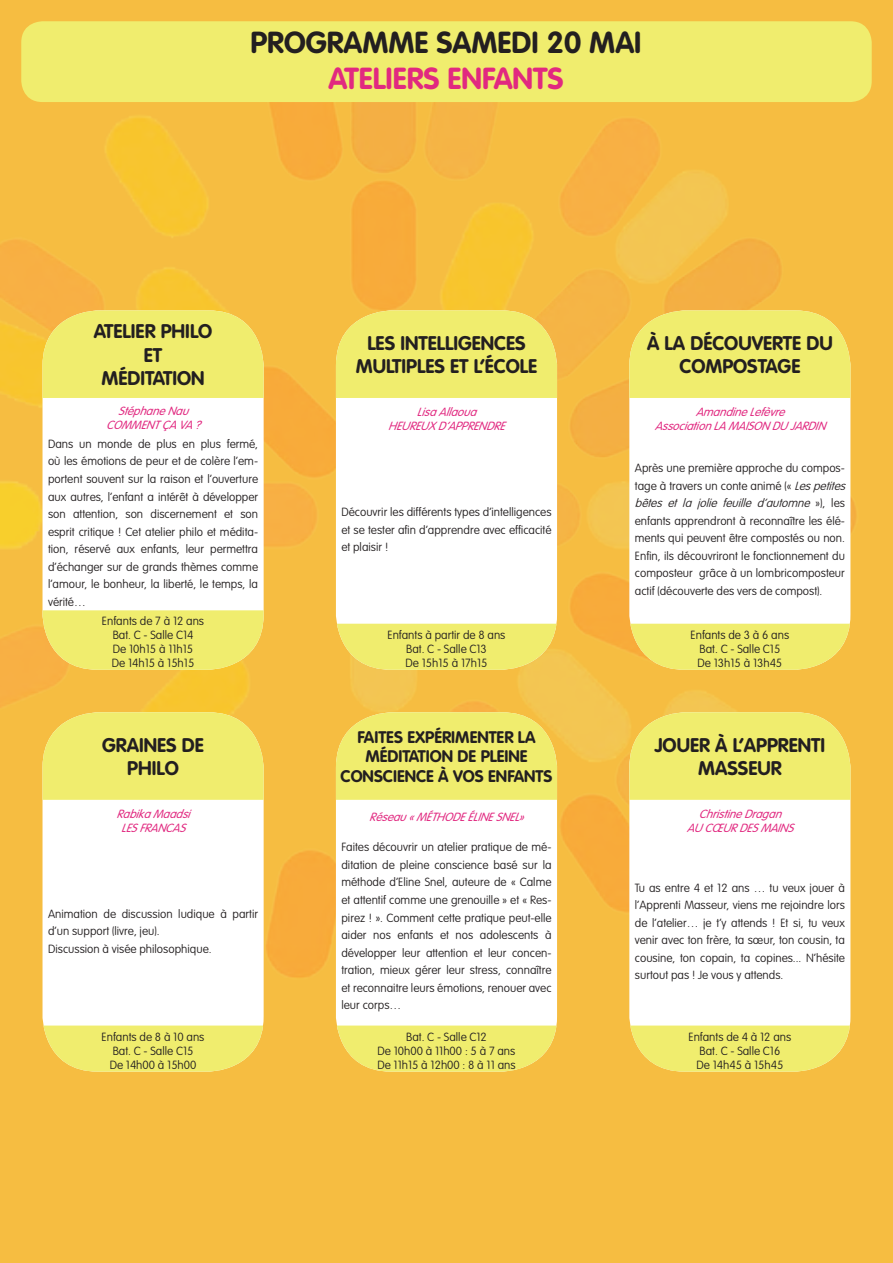
<style>
.page{position:relative;width:893px;height:1263px;background:#f6bd41}
.page>*{position:absolute;margin:0;border:0;box-sizing:border-box;transform-origin:0 0}
.t1{font:700 30px "VAG Rounded Std";color:#231f20}
.t2{font:700 30px "VAG Rounded Std";color:#e12980}
.TITRE_FICHE_-_noir{font:700 19.5px/23.4px "VAG Rounded Std";color:#231f20;text-align:center}
.TITRE_FICHE_-_noir-2{font:700 16.65px/20px "VAG Rounded Std";color:#231f20;text-align:center}
.texte_fiche{font:100 11.7px/17.5px "VAG Rounded Std";color:#231f20;text-align:justify}
.Lieu{font:100 11.7px "VAG Rounded Std";color:#231f20}
.Intervenant_-_Stuctu{font:italic 300 11.7px "VAG Rounded Std";color:#e12980}
.s1{font-style:italic}
</style>
<div class="page">
<img style="left:0;top:21px;width:872px;height:1003px">
<div style="left:21px;top:21px;width:851px;height:81px;background:#f0ed6e;border-radius:21px"></div>
<svg style="left:629px;top:712px;width:221px;height:359px;background:#f9f6c7"></svg>
<svg style="left:336px;top:712px;width:221px;height:359px;background:#f9f6c7"></svg>
<svg style="left:43px;top:712px;width:221px;height:359px;background:#f9f6c7"></svg>
<svg style="left:629px;top:310px;width:221px;height:360px;background:#f9f6c7"></svg>
<svg style="left:43px;top:310px;width:221px;height:360px;background:#f9f5c2"></svg>
<svg style="left:336px;top:310px;width:221px;height:360px;background:#f9f6c7"></svg>
<p class="t1" style="left:251px;top:25px;width:392px">PROGRAMME SAMEDI 20 MAI</p>
<p class="t2" style="left:328px;top:61px;width:237px">ATELIERS ENFANTS</p>
<p class="TITRE_FICHE_-_noir" style="left:94px;top:320px;width:120px">ATELIER PHILO</p>
<p class="TITRE_FICHE_-_noir" style="left:144px;top:344px;width:20px">ET</p>
<p class="TITRE_FICHE_-_noir" style="left:101px;top:367px;width:105px">MÉDITATION</p>
<p class="TITRE_FICHE_-_noir" style="left:367px;top:332px;width:160px">LES INTELLIGENCES</p>
<p class="TITRE_FICHE_-_noir" style="left:356px;top:356px;width:183px">MULTIPLES ET L’ÉCOLE</p>
<p class="TITRE_FICHE_-_noir" style="left:647px;top:332px;width:187px">À LA DÉCOUVERTE DU<br>COMPOSTAGE</p>
<p class="Intervenant_-_Stuctu" style="left:118px;top:404px;width:77px">StéphaneNau</p>
<p class="Intervenant_-_Stuctu" style="left:106px;top:418px;width:100px">COMMENTÇAVA?</p>
<p class="texte_fiche" style="left:48px;top:435px;width:212px">Dans un monde de plus en plus fermé, où les émotions de peur et de colère l’em&shy;portent souvent sur la raison et l’ouverture aux autres, l’enfant a intérêt à développer son attention, son discernement et son esprit critique ! Cet atelier philo et médita&shy;tion, réservé aux enfants, leur permettra d’échanger sur de grands thèmes comme l’amour, le bonheur, la liberté, le temps, la vérité…</p>
<p class="Lieu" style="left:102px;top:614px;width:104px">Enfants de 7 à 12 ans</p>
<p class="Lieu" style="left:113px;top:628px;width:82px">Bat. C - Salle C14</p>
<p class="Lieu" style="left:113px;top:642px;width:82px">De 10h15 à 11h15</p>
<p class="Lieu" style="left:112px;top:656px;width:84px">De 14h15 à 15h15</p>
<p class="TITRE_FICHE_-_noir" style="left:102px;top:734px;width:103px">GRAINES DE</p>
<p class="TITRE_FICHE_-_noir" style="left:127px;top:757px;width:53px">PHILO</p>
<p class="Intervenant_-_Stuctu" style="left:116px;top:807px;width:80px">RabikaMaadsi</p>
<p class="Intervenant_-_Stuctu" style="left:121px;top:821px;width:71px">LESFRANCAS</p>
<p class="texte_fiche" style="left:48px;top:905px;width:212px">Animation de discussion ludique à partir d’un support (livre, jeu).</p>
<p class="texte_fiche" style="left:48px;top:940px;width:165px">Discussion à visée philosophique.</p>
<p class="Lieu" style="left:102px;top:1030px;width:104px">Enfants de 8 à 10 ans</p>
<p class="Lieu" style="left:113px;top:1044px;width:82px">Bat. C - Salle C15</p>
<p class="Lieu" style="left:110px;top:1058px;width:88px">De 14h00 à 15h00</p>
<p class="Intervenant_-_Stuctu" style="left:417px;top:405px;width:66px">LisaAllaoua</p>
<p class="Intervenant_-_Stuctu" style="left:388px;top:419px;width:123px">HEUREUXD’APPRENDRE</p>
<p class="texte_fiche" style="left:341px;top:503px;width:212px">Découvrir les différents types d’intelligences et se tester afin d’apprendre avec efficacité et plaisir !</p>
<p class="Lieu" style="left:387px;top:628px;width:120px">Enfants à partir de 8 ans</p>
<p class="Lieu" style="left:406px;top:642px;width:82px">Bat. C - Salle C13</p>
<p class="Lieu" style="left:406px;top:656px;width:83px">De 15h15 à 17h15</p>
<p class="TITRE_FICHE_-_noir-2" style="left:341px;top:727px;width:213px">FAITES EXPÉRIMENTER LA<br>MÉDITATION DE PLEINE<br>CONSCIENCE À VOS ENFANTS</p>
<p class="Intervenant_-_Stuctu" style="left:369px;top:810px;width:161px">Réseau«MÉTHODEÉLINESNEL»</p>
<p class="texte_fiche" style="left:341px;top:839px;width:212px">Faites découvrir un atelier pratique de mé&shy;ditation de pleine conscience basé sur la méthode d’Eline Snel, auteure de « Calme et attentif comme une grenouille » et « Res&shy;pirez ! ». Comment cette pratique peut-elle aider nos enfants et nos adolescents à développer leur attention et leur concen&shy;tration, mieux gérer leur stress, connaître et reconnaitre leurs émotions, renouer avec leur corps…</p>
<p class="Lieu" style="left:406px;top:1030px;width:82px">Bat. C - Salle C12</p>
<p class="Lieu" style="left:378px;top:1044px;width:139px">De 10h00 à 11h00 : 5 à 7 ans</p>
<p class="Lieu" style="left:377px;top:1058px;width:140px">De 11h15 à 12h00 : 8 à 11 ans</p>
<p class="Intervenant_-_Stuctu" style="left:696px;top:405px;width:95px">AmandineLefèvre</p>
<p class="Intervenant_-_Stuctu" style="left:655px;top:419px;width:177px">AssociationLAMAISONDUJARDIN</p>
<p class="texte_fiche" style="left:635px;top:460px;width:215px;text-align:left">Après une première approche du compos&shy;tage à travers un conte animé (« <span class="s1">Lespetites bêtes et la jolie feuille d’automne</span> » ) , l e s enfants apprendront à reconnaître les élé&shy;ments qui peuvent être compostés ou non.<br>Enfin, ils découvriront le fonctionnement du composteur grâce à un lombricomposteur actif (découverte des vers de compost).</p>
<p class="Lieu" style="left:690px;top:628px;width:100px">Enfants de 3 à 6 ans</p>
<p class="Lieu" style="left:699px;top:642px;width:82px">Bat. C - Salle C15</p>
<p class="Lieu" style="left:698px;top:656px;width:86px">De 13h15 à 13h45</p>
<p class="TITRE_FICHE_-_noir" style="left:655px;top:734px;width:172px">JOUER À L’APPRENTI<br>MASSEUR</p>
<p class="Intervenant_-_Stuctu" style="left:699px;top:807px;width:89px">ChristineDragan</p>
<p class="Intervenant_-_Stuctu" style="left:687px;top:821px;width:113px">AUCŒURDESMAINS</p>
<p class="texte_fiche" style="left:635px;top:879px;width:212px">Tu as entre 4 et 12 ans … tu veux jouer à l’Apprenti Masseur, viens me rejoindre lors de l’atelier… je t’y attends ! Et si, tu veux venir avec ton frère, ta sœur, ton cousin, ta cousine, ton copain, ta copines... N’hésite surtout pas ! Je vous y attends.</p>
<p class="Lieu" style="left:688px;top:1030px;width:104px">Enfants de 4 à 12 ans</p>
<p class="Lieu" style="left:699px;top:1044px;width:82px">Bat. C - Salle C16</p>
<p class="Lieu" style="left:696px;top:1058px;width:88px">De 14h45 à 15h45</p>
</div>
